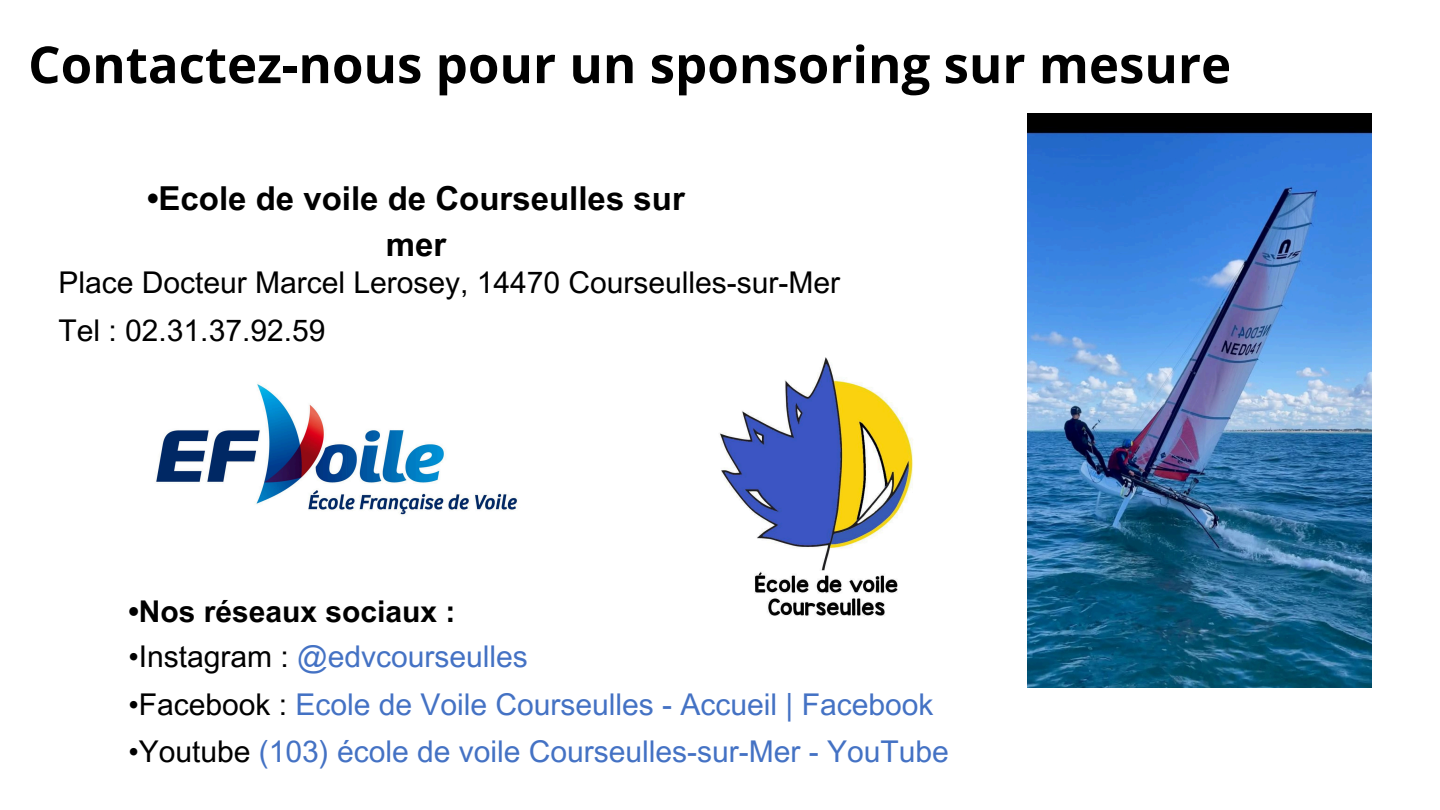
<style>
.page{position:relative;width:1440px;height:810px;background:#fff}
.page>*{position:absolute;margin:0;border:0;box-sizing:border-box;transform-origin:0 0}
.t1{font:700 51px "Open Sans";color:#000}
.t2{font:700 33px/46.2px "Arial MT Pro";color:#000;text-align:center}
.t3{font:30px "Arial MT Pro";color:#4472c4}
.t4{font:30px/47.2px "Arial MT Pro";color:#000}
.t5{font:700 30px "Arial MT Pro";color:#000}
.s1{color:#000}
</style>
<div class="page">
<img style="left:719px;top:357px;width:194px;height:259px">
<img style="left:1027px;top:687px;width:345px;height:1px">
<img style="left:156px;top:384px;width:361px;height:131px">
<img style="left:1027px;top:113px;width:345px;height:574px">
<p class="t1" style="left:28px;top:29px;width:1205px">Contactez-nous pour un sponsoring sur mesure</p>
<p class="t2" style="left:147px;top:180px;width:539px">•Ecole de voile de Courseulles sur mer</p>
<p class="t4" style="left:59px;top:263px;width:783px">Place Docteur Marcel Lerosey, 14470 Courseulles-sur-Mer<br>Tel : 02.31.37.92.59</p>
<h1 class="t5" style="left:128px;top:601px;width:329px">•Nos réseaux sociaux :</h1>
<h2 class="t3" style="left:128px;top:646px;width:401px"><span class="s1">•Instagram :</span> @edvcourseulles</h2>
<h2 class="t3" style="left:128px;top:693px;width:806px"><span class="s1">•Facebook :</span> Ecole de Voile Courseulles - Accueil | Facebook</h2>
<h2 class="t3" style="left:128px;top:740px;width:822px"><span class="s1">•Youtube</span> (103) école de voile Courseulles-sur-Mer - YouTube</h2>
</div>
